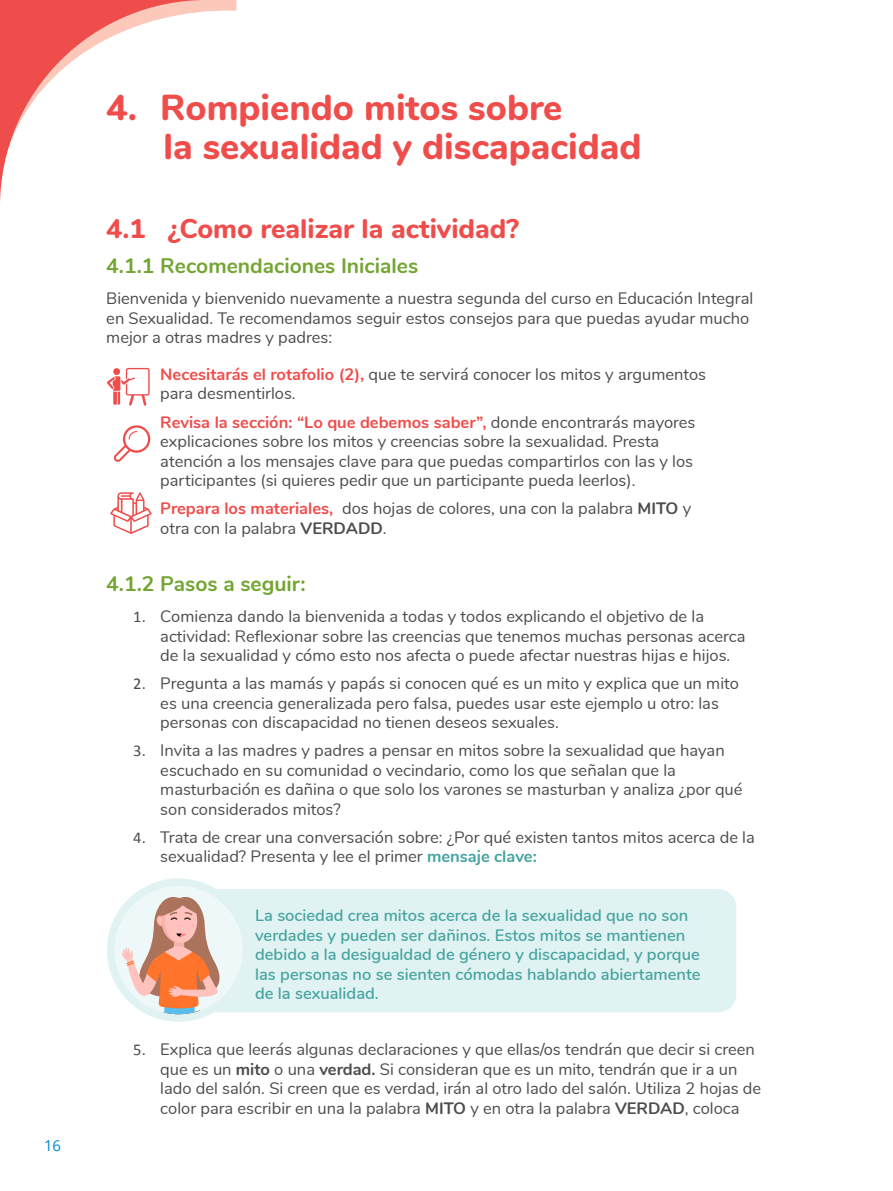
<style>
.page{position:relative;width:893px;height:1191px;background:#fff}
.page>*{position:absolute;margin:0;border:0;box-sizing:border-box;transform-origin:0 0}
.t1{font:800 36px/38.8px "Nunito";color:#ef4d4b}
.t2{font:800 27px "Nunito";color:#ef4d4b}
.t3{font:700 21px "Nunito";color:#73a532}
.t4{font:16.5px/19.5px "Nunito";color:#4b4c4d}
.t5{font:600 16.5px/19.5px "Nunito";color:#45a4a0}
.t6{font:15px "Open Sans";color:#0088ce}
.s1{font-weight:700;color:#ef4d4b}
.s2{font-weight:700}
.s3{font-family:"Calibri"}
.s4{font-weight:700;color:#45a4a0}
</style>
<div class="page">
<div style="left:160px;top:889px;width:576px;height:123px;background:#e1f2f2;border-radius:18px"></div>
<div style="left:107px;top:878px;width:143px;height:143px;border:8px solid #e1f2f2;border-radius:50%"></div>
<svg style="left:111px;top:882px;width:135px;height:136px"></svg>
<svg style="left:207px;top:0;width:29px;height:12px"></svg>
<svg style="left:0;top:0;width:207px;height:201px"></svg>
<svg style="left:110px;top:492px;width:42px;height:42px"></svg>
<svg style="left:107px;top:368px;width:43px;height:38px"></svg>
<svg style="left:114px;top:425px;width:36px;height:37px"></svg>
<p class="t6" style="left:44px;top:1135px;width:19px">16</p>
<h1 class="t1" style="left:163px;top:86px;width:480px;text-indent:-57px">4. Rompiendo mitos sobre<br>la sexualidad y discapacidad</h1>
<h2 class="t2" style="left:106px;top:209px;width:414px">4.1 ¿Como realizar la actividad?</h2>
<p class="t3" style="left:106px;top:250px;width:313px">4.1.1 Recomendaciones Iniciales</p>
<p class="t4" style="left:106px;top:288px;width:648px">Bienvenida y bienvenido nuevamente a nuestra segunda del curso en Educación Integral en Sexualidad. Te recomendamos seguir estos consejos para que puedas ayudar mucho mejor a otras madres y padres:</p>
<p class="t4" style="left:160px;top:363px;width:547px"><span class="s1">Necesitarás el rotafolio (2),</span> que te servirá conocer los mitos y argumentos para desmentirlos.</p>
<p class="t4" style="left:160px;top:411px;width:537px"><span class="s1">Revisa la sección: “Lo que debemos saber”,</span> donde encontrarás mayores explicaciones sobre los mitos y creencias sobre la sexualidad. Presta atención a los mensajes clave para que puedas compartirlos con las y los participantes (si quieres pedir que un participante pueda leerlos).</p>
<p class="t4" style="left:160px;top:497px;width:532px"><span class="s1">Prepara los materiales,</span> dos hojas de colores, una con la palabra <span class="s2">MITO</span> y otra con la palabra <span class="s2">VERDADD</span>.</p>
<p class="t3" style="left:106px;top:568px;width:201px">4.1.2 Pasos a seguir:</p>
<p class="t4" style="left:160px;top:605px;width:587px;text-indent:-27px"><span class="s3">1.</span> Comienza dando la bienvenida a todas y todos explicando el objetivo de la actividad: Reflexionar sobre las creencias que tenemos muchas personas acerca de la sexualidad y cómo esto nos afecta o puede afectar nuestras hijas e hijos.</p>
<p class="t4" style="left:160px;top:672px;width:580px;text-indent:-27px"><span class="s3">2.</span> Pregunta a las mamás y papás si conocen qué es un mito y explica que un mito es una creencia generalizada pero falsa, puedes usar este ejemplo u otro: las personas con discapacidad no tienen deseos sexuales.</p>
<p class="t4" style="left:160px;top:739px;width:584px;text-indent:-27px"><span class="s3">3.</span> Invita a las madres y padres a pensar en mitos sobre la sexualidad que hayan escuchado en su comunidad o vecindario, como los que señalan que la masturbación es dañina o que solo los varones se masturban y analiza ¿por qué son considerados mitos?</p>
<p class="t4" style="left:160px;top:826px;width:596px;text-indent:-27px"><span class="s3">4.</span> Trata de crear una conversación sobre: ¿Por qué existen tantos mitos acerca de la sexualidad? Presenta y lee el primer <span class="s4">mensaje clave:</span></p>
<p class="t5" style="left:255px;top:904px;width:447px">La sociedad crea mitos acerca de la sexualidad que no son verdades y pueden ser dañinos. Estos mitos se mantienen debido a la desigualdad de género y discapacidad, y porque las personas no se sienten cómodas hablando abiertamente de la sexualidad.</p>
<p class="t4" style="left:160px;top:1038px;width:602px;text-indent:-27px"><span class="s3">5.</span> Explica que leerás algunas declaraciones y que ellas/os tendrán que decir si creen que es un <span class="s2">mito</span> o una <span class="s2">verdad.</span> Si consideran que es un mito, tendrán que ir a un lado del salón. Si creen que es verdad, irán al otro lado del salón. Utiliza 2 hojas de color para escribir en una la palabra <span class="s2">MITO</span> y en otra la palabra <span class="s2">VERDAD</span>, coloca</p>
</div>
